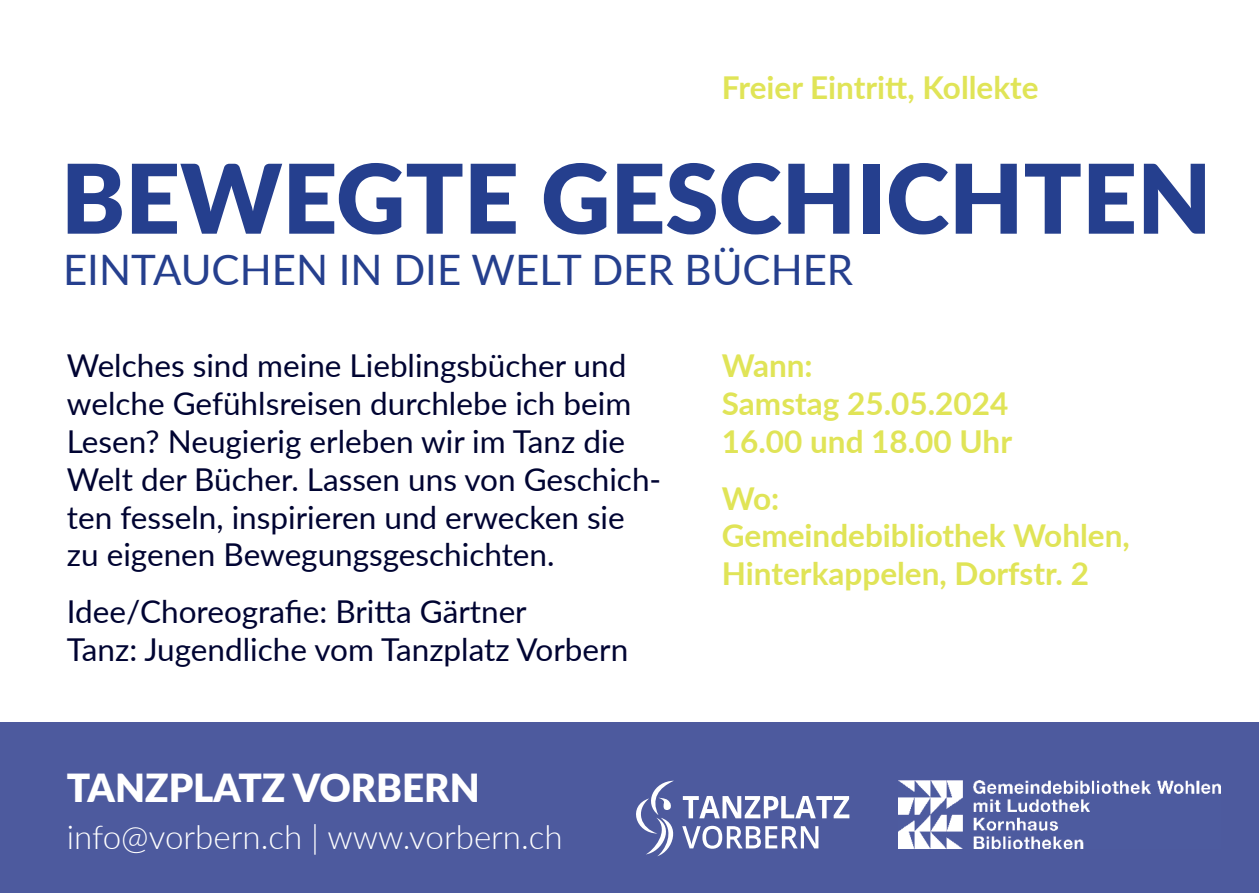
<style>
.page{position:relative;width:1259px;height:893px;background:#fff}
.page>*{position:absolute;margin:0;border:0;box-sizing:border-box;transform-origin:0 0}
.t1{font:900 96px "Lato";color:#253f8e}
.t2{font:42px "Lato";color:#253f8e}
.t3{font:900 38.7px "Lato";color:#fff}
.t4{font:300 33px "Lato";color:#fff}
.t5{font:31.5px/37.8px "Lato";color:#000432}
.t6{font:700 31.5px/37.8px "Lato";color:#e0e457}
</style>
<div class="page">
<div style="left:0;top:723px;width:1259px;height:170px;background:#4d5a9e"></div>
<svg style="left:636px;top:781px;width:213px;height:75px"></svg>
<img style="left:898px;top:780px;width:322px;height:68px">
<p class="t6" style="left:722px;top:67px;width:318px">Freier Eintritt, Kollekte</p>
<h1 class="t1" style="left:61px;top:126px;width:1152px">BEWEGTE GESCHICHTEN</h1>
<h2 class="t2" style="left:63px;top:240px;width:791px">EINTAUCHEN IN DIE WELT DER BÜCHER</h2>
<p class="t5" style="left:67px;top:346px;width:596px">Welches sind meine Lieblingsbücher und welche Gefühlsreisen durchlebe ich beim Lesen? Neugierig erleben wir im Tanz die Welt der Bücher. Lassen uns von Geschich&shy;ten fesseln, inspirieren und erwecken sie zu eigenen Bewegungsgeschichten.</p>
<p class="t5" style="left:67px;top:591px;width:563px">Idee/Choreografie: Britta Gärtner<br>Tanz: Jugendliche vom Tanzplatz Vorbern</p>
<p class="t3" style="left:67px;top:759px;width:414px">TANZPLATZ VORBERN</p>
<p class="t4" style="left:67px;top:814px;width:497px">info@vorbern.ch | www.vorbern.ch</p>
<p class="t6" style="left:722px;top:346px;width:292px">Wann:<br>Samstag 25.05.2024<br>16.00 und 18.00 Uhr</p>
<p class="t6" style="left:722px;top:478px;width:409px">Wo:<br>Gemeindebibliothek Wohlen,<br>Hinterkappelen, Dorfstr. 2</p>
</div>
